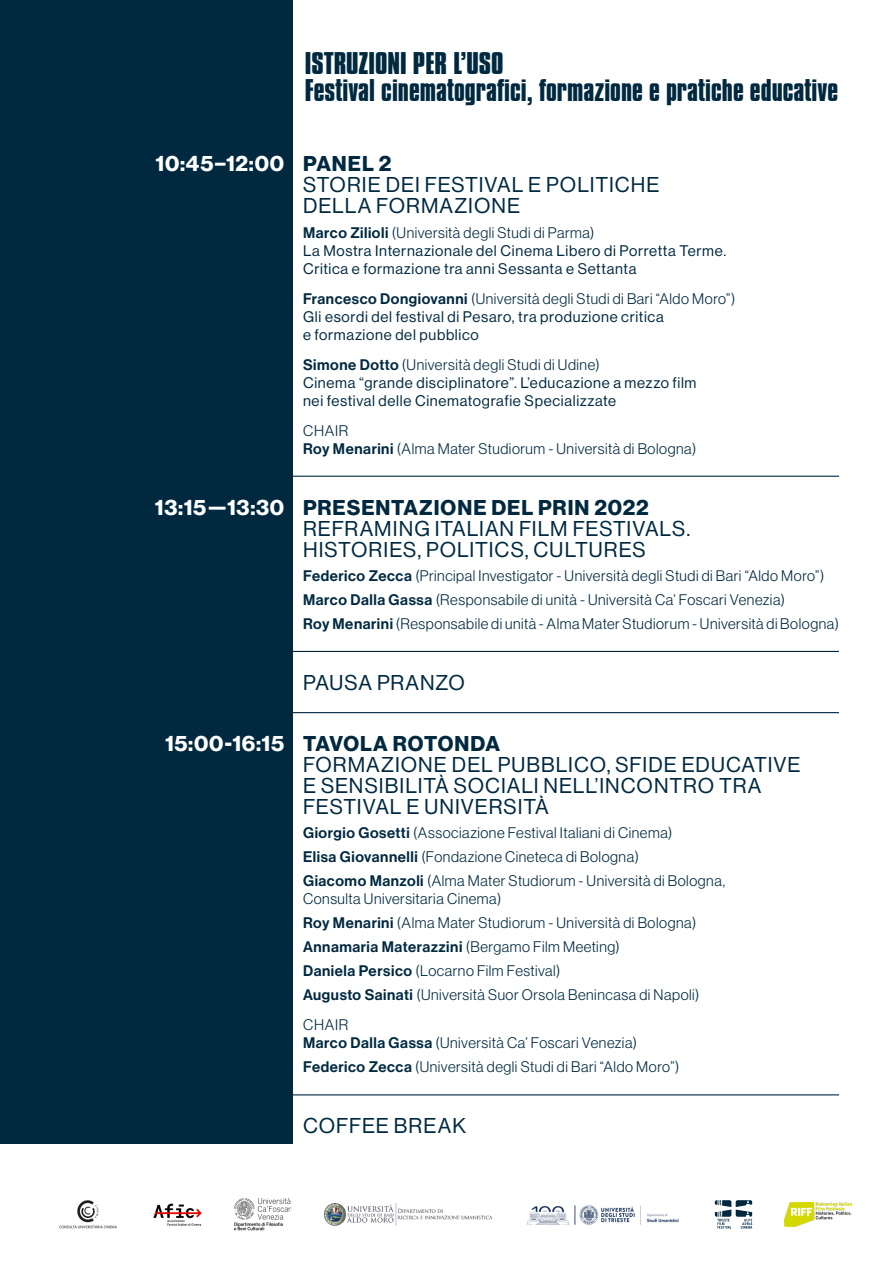
<style>
.page{position:relative;width:893px;height:1263px;background:#fff}
.page>*{position:absolute;margin:0;border:0;box-sizing:border-box;transform-origin:0 0}
.t1{font:700 27px "Compacta BT";color:#002940}
.t2{font:21px "N Haas Grotesk DS Pro 55 Rg";letter-spacing:.045em;color:#002940}
.t3{font:21px "N Haas Grotesk DS Pro 75 Bd";letter-spacing:.04em;color:#002940}
.t4{font:21px "N Haas Grotesk DS Pro 75 Bd";letter-spacing:.04em;color:#fff}
.t5{font:15px "N Haas Grotesk DS Pro 45 Lt";letter-spacing:.035em;color:#002940}
.t6{font:15px "N Haas Grotesk DS Pro 55 Rg";letter-spacing:.045em;color:#002940}
.t7{font:15px "N Haas Grotesk DS Pro 65 Md";letter-spacing:.04em;color:#002940}
.s1{color:#002940}
.s2{font-family:"N Haas Grotesk DS Pro 65 Md"}
.s3{color:#fff}
.s4{font-family:"N Haas Grotesk DS Pro 45 Lt"}
</style>
<div class="page">
<div style="left:0;top:0;width:293px;height:1144px;background:#002940"></div>
<hr style="left:54px;top:476px;width:785px;height:1px;background:#002940">
<hr style="left:54px;top:651px;width:785px;height:1px;background:#002940">
<hr style="left:54px;top:712px;width:785px;height:1px;background:#002940">
<hr style="left:54px;top:1094px;width:785px;height:1px;background:#002940">
<img style="left:153px;top:1203px;width:49px;height:23px">
<img style="left:234px;top:1199px;width:58px;height:31px">
<img style="left:59px;top:1200px;width:58px;height:29px">
<svg style="left:715px;top:1200px;width:37px;height:29px"></svg>
<img style="left:527px;top:1205px;width:152px;height:20px">
<img style="left:784px;top:1202px;width:67px;height:24px">
<img style="left:324px;top:1203px;width:168px;height:22px">
<p class="t1" style="left:305px;top:47px;width:200px">ISTRUZIONI PER L’USO</p>
<p class="t1" style="left:305px;top:74px;width:535px">Festival cinematografici, formazione e pratiche educative</p>
<p class="t4" style="left:156px;top:152px;width:237px">10:45–12:00 <span class="s1">PANEL 2</span></p>
<p class="t2" style="left:303px;top:173px;width:358px">STORIE DEI FESTIVAL E POLITICHE</p>
<p class="t2" style="left:303px;top:194px;width:219px">DELLA FORMAZIONE</p>
<p class="t5" style="left:303px;top:224px;width:293px"><span class="s2">Marco Zilioli</span> (Università degli Studi di Parma)</p>
<p class="t6" style="left:303px;top:242px;width:425px">La Mostra Internazionale del Cinema Libero di Porretta Terme.</p>
<p class="t6" style="left:303px;top:260px;width:335px">Critica e formazione tra anni Sessanta e Settanta</p>
<p class="t5" style="left:303px;top:290px;width:434px"><span class="s2">Francesco Dongiovanni</span> (Università degli Studi di Bari “Aldo Moro”)</p>
<p class="t6" style="left:303px;top:308px;width:362px">Gli esordi del festival di Pesaro, tra produzione critica</p>
<p class="t6" style="left:303px;top:326px;width:177px">e formazione del pubblico</p>
<p class="t5" style="left:303px;top:356px;width:298px"><span class="s2">Simone Dotto</span> (Università degli Studi di Udine)</p>
<p class="t6" style="left:303px;top:374px;width:395px">Cinema “grande disciplinatore”. L’educazione a mezzo film</p>
<p class="t6" style="left:303px;top:392px;width:315px">nei festival delle Cinematografie Specializzate</p>
<p class="t5" style="left:303px;top:422px;width:47px">CHAIR</p>
<p class="t5" style="left:303px;top:440px;width:395px"><span class="s2">Roy Menarini</span> (Alma Mater Studiorum - Università di Bologna)</p>
<p class="t3" style="left:155px;top:495px;width:495px"><span class="s3">13:15—13:30</span> PRESENTAZIONE DEL PRIN 2022</p>
<p class="t2" style="left:303px;top:516px;width:389px">REFRAMING ITALIAN FILM FESTIVALS.</p>
<p class="t2" style="left:303px;top:537px;width:344px">HISTORIES, POLITICS, CULTURES</p>
<p class="t5" style="left:303px;top:567px;width:523px"><span class="s2">Federico Zecca</span> (Principal Investigator - Università degli Studi di Bari “Aldo Moro”)</p>
<p class="t5" style="left:303px;top:591px;width:484px"><span class="s2">Marco Dalla Gassa</span> (Responsabile di unità - Università Ca’ Foscari Venezia)</p>
<p class="t5" style="left:303px;top:615px;width:537px"><span class="s2">Roy Menarini</span> (Responsabile di unità - Alma Mater Studiorum - Università di Bologna)</p>
<p class="t2" style="left:303px;top:671px;width:163px">PAUSA PRANZO</p>
<p class="t3" style="left:165px;top:731px;width:337px"><span class="s3">15:00-16:15</span> TAVOLA ROTONDA</p>
<p class="t2" style="left:303px;top:753px;width:499px">FORMAZIONE DEL PUBBLICO, SFIDE EDUCATIVE</p>
<p class="t2" style="left:303px;top:774px;width:460px">E SENSIBILITÀ SOCIALI NELL’INCONTRO TRA</p>
<p class="t2" style="left:303px;top:795px;width:247px">FESTIVAL E UNIVERSITÀ</p>
<p class="t5" style="left:303px;top:824px;width:371px"><span class="s2">Giorgio Gosetti</span> (Associazione Festival Italiani di Cinema)</p>
<p class="t5" style="left:303px;top:848px;width:337px"><span class="s2">Elisa Giovannelli</span> (Fondazione Cineteca di Bologna)</p>
<p class="t5" style="left:303px;top:872px;width:424px"><span class="s2">Giacomo Manzoli</span> (Alma Mater Studiorum - Università di Bologna,</p>
<p class="t5" style="left:303px;top:890px;width:200px">Consulta Universitaria Cinema)</p>
<p class="t5" style="left:303px;top:914px;width:395px"><span class="s2">Roy Menarini</span> (Alma Mater Studiorum - Università di Bologna)</p>
<p class="t7" style="left:303px;top:938px;width:318px">Annamaria Materazzini <span class="s4">(Bergamo Film Meeting)</span></p>
<p class="t5" style="left:303px;top:962px;width:259px"><span class="s2">Daniela Persico</span> (Locarno Film Festival)</p>
<p class="t5" style="left:303px;top:986px;width:398px"><span class="s2">Augusto Sainati</span> (Università Suor Orsola Benincasa di Napoli)</p>
<p class="t5" style="left:303px;top:1016px;width:47px">CHAIR</p>
<p class="t5" style="left:303px;top:1034px;width:336px"><span class="s2">Marco Dalla Gassa</span> (Università Ca’ Foscari Venezia)</p>
<p class="t5" style="left:303px;top:1058px;width:378px"><span class="s2">Federico Zecca</span> (Università degli Studi di Bari “Aldo Moro”)</p>
<p class="t2" style="left:303px;top:1114px;width:164px">COFFEE BREAK</p>
</div>
